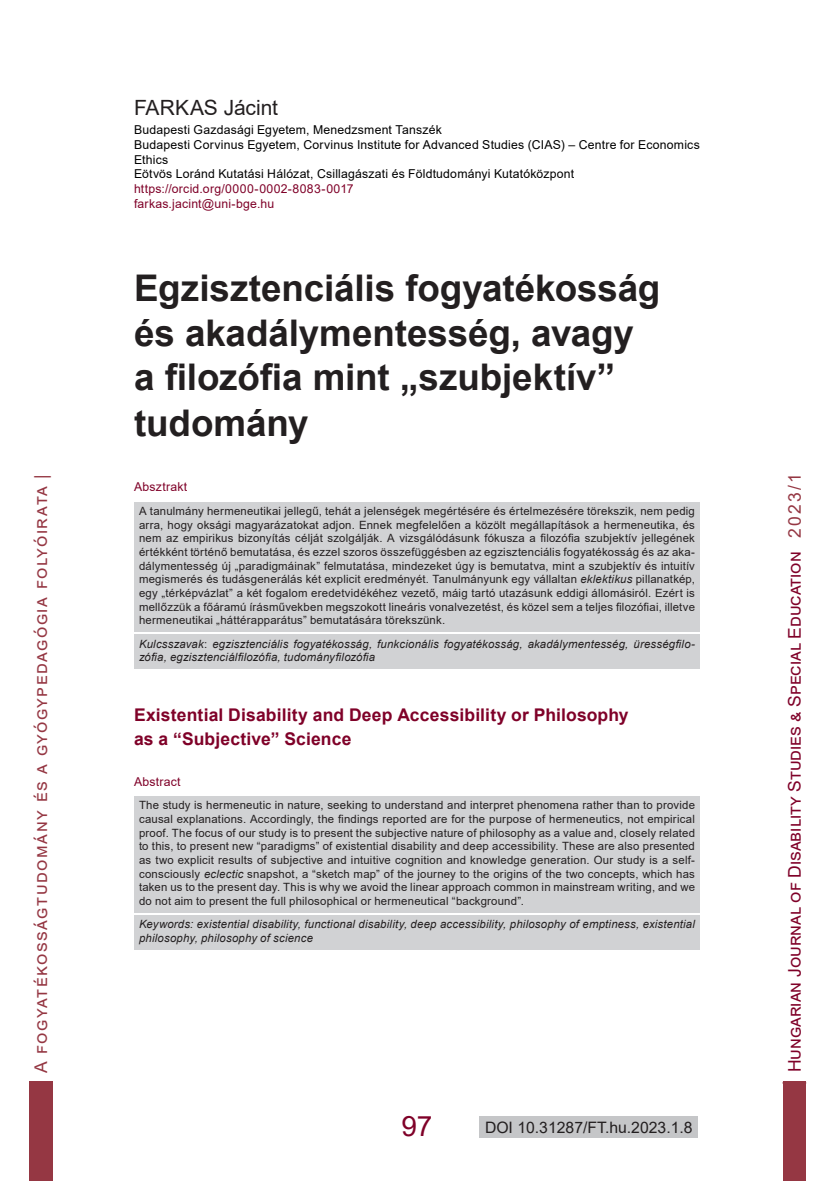
<style>
.page{position:relative;width:834px;height:1181px;background:#fff}
.page>*{position:absolute;margin:0;border:0;box-sizing:border-box;transform-origin:0 0}
.Tanulmánycím{font:700 36.75px/44.8px "Arial";color:#231f20}
.t1{font:28px "Arial";color:#7f0128}
.Szerző{font:21px "Arial";letter-spacing:-.005em;color:#231f20}
.Címsor_3{font:700 17.5px/24.5px "Arial";letter-spacing:.01em;color:#7f0128}
.t2{font:17.5px "Arial";color:#7f0128}
.t3{font:17.5px "Arial";letter-spacing:.085em;color:#953743}
.t4{font:15.75px "Arial";color:#231f20}
.Normál_tompa{font:12.25px/14.7px "Arial";letter-spacing:.015em;color:#000}
.Normál_tompa-2{font:12.25px "Arial";letter-spacing:.02em;color:#7f0128}
.Absztrakt_cím{font:12.25px "Arial";letter-spacing:.02em;color:#7f0128}
.Absztrakt{font:11.38px/13.7px "Arial";letter-spacing:.02em;color:#231f20;text-align:justify}
.Absztrakt-2{font:italic 11.38px/13.7px "Arial";letter-spacing:.015em;color:#231f20}
.s1{font-style:italic}
.s2{font-style:normal}
.s3{font-size:24.5px;color:#953743}
.s4{color:#953743}
</style>
<div class="page">
<div style="left:783px;top:1081px;width:22px;height:100px;background:#953743"></div>
<div style="left:29px;top:1081px;width:24px;height:100px;background:#953743"></div>
<div style="left:134px;top:502px;width:565px;height:129px;background:#d1d2d4"></div>
<div style="left:134px;top:634px;width:565px;height:35px;background:#d1d2d4"></div>
<div style="left:134px;top:796px;width:565px;height:116px;background:#d1d2d4"></div>
<div style="left:134px;top:915px;width:565px;height:34px;background:#d1d2d4"></div>
<div style="left:479px;top:1116px;width:218px;height:21px;background:#c5c6c8"></div>
<h3 class="t3" style="left:29px;top:1085px;width:613px;rotate:-90deg">| A fogyatékosságtudomány és a gyógypedagógia folyóirata |</h3>
<p class="Szerző" style="left:134px;top:93px;width:145px">FARKAS Jácint</p>
<p class="Normál_tompa" style="left:134px;top:122px;width:309px">Budapesti Gazdasági Egyetem, Menedzsment Tanszék</p>
<p class="Normál_tompa" style="left:134px;top:137px;width:567px">Budapesti Corvinus Egyetem, Corvinus Institute for Advanced Studies (CIAS) – Centre for Economics<br>Ethics</p>
<p class="Normál_tompa" style="left:134px;top:167px;width:441px">Eötvös Loránd Kutatási Hálózat, Csillagászati és Földtudományi Kutatóközpont</p>
<p class="Normál_tompa-2" style="left:134px;top:180px;width:221px">https://orcid.org/0000-0002-8083-0017</p>
<p class="Normál_tompa-2" style="left:134px;top:195px;width:142px">farkas.jacint@uni-bge.hu</p>
<p class="Tanulmánycím" style="left:134px;top:266px;width:528px">Egzisztenciális fogyatékosság és akadálymentesség, avagy a filozófia mint „szubjektív” tudomány</p>
<p class="Absztrakt_cím" style="left:134px;top:478px;width:55px">Absztrakt</p>
<p class="Absztrakt" style="left:139px;top:504px;width:557px">A tanulmány hermeneutikai jellegű, tehát a jelenségek megértésére és értelmezésére törekszik, nem pedig arra, hogy oksági magyarázatokat adjon. Ennek megfelelően a közölt megállapítások a hermeneutika, és nem az empirikus bizonyítás célját szolgálják. A vizsgálódásunk fókusza a filozófia szubjektív jellegének értékként történő bemutatása, és ezzel szoros összefüggésben az egzisztenciális fogyatékosság és az aka&shy;dálymentesség új „paradigmáinak” felmutatása, mindezeket úgy is bemutatva, mint a szubjektív és intuitív megismerés és tudásgenerálás két explicit eredményét. Tanulmányunk egy vállaltan <span class="s1">eklektikus</span> pillanatkép, egy „térképvázlat” a két fogalom eredetvidékéhez vezető, máig tartó utazásunk eddigi állomásiról. Ezért is mellőzzük a főáramú írásművekben megszokott lineáris vonalvezetést, és közel sem a teljes filozófiai, illetve hermeneutikai „háttérapparátus” bemutatására törekszünk.</p>
<p class="Absztrakt-2" style="left:139px;top:637px;width:557px">Kulcsszavak<span class="s2">:</span> egzisztenciális fogyatékosság, funkcionális fogyatékosság, akadálymentesség, ürességfilo&shy;zófia, egzisztenciálfilozófia, tudományfilozófia</p>
<p class="Címsor_3" style="left:134px;top:702px;width:496px">Existential Disability and Deep Accessibility or Philosophy as a “Subjective” Science</p>
<p class="Absztrakt_cím" style="left:134px;top:773px;width:48px">Abstract</p>
<p class="Absztrakt" style="left:139px;top:798px;width:557px">The study is hermeneutic in nature, seeking to understand and interpret phenomena rather than to provide causal explanations. Accordingly, the findings reported are for the purpose of hermeneutics, not empirical proof. The focus of our study is to present the subjective nature of philosophy as a value and, closely related to this, to present new “paradigms” of existential disability and deep accessibility. These are also presented as two explicit results of subjective and intuitive cognition and knowledge generation. Our study is a self&shy;consciously <span class="s1">eclectic</span> snapshot, a “sketch map” of the journey to the origins of the two concepts, which has taken us to the present day. This is why we avoid the linear approach common in mainstream writing, and we do not aim to present the full philosophical or hermeneutical “background”.</p>
<p class="Absztrakt-2" style="left:139px;top:918px;width:557px">Keywords: existential disability, functional disability, deep accessibility, philosophy of emptiness, existential philosophy, philosophy of science</p>
<h2 class="t1" style="left:401px;top:1107px;width:33px">97</h2>
<p class="t4" style="left:485px;top:1116px;width:209px">DOI 10.31287/FT.hu.2023.1.8</p>
<h3 class="t2" style="left:782px;top:1086px;width:614px;rotate:-90deg"><span class="s3">|</span> Hungarian Journal of Disability Studies &amp; Special Education <span class="s4">2023/1</span></h3>
</div>
